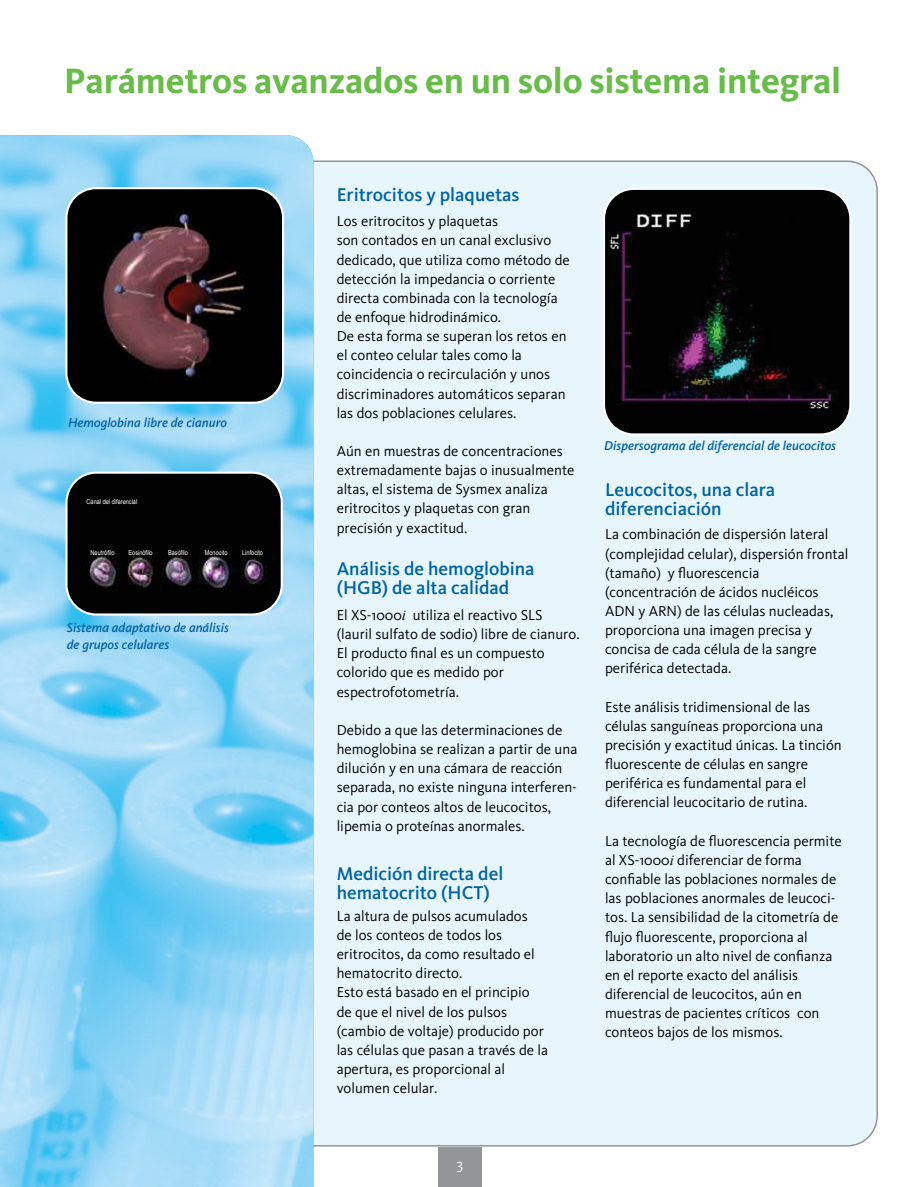
<style>
.page{position:relative;width:915px;height:1187px;background:#fff}
.page>*{position:absolute;margin:0;border:0;box-sizing:border-box;transform-origin:0 0}
.t1{font:700 36.45px "Kievit OT";letter-spacing:-.005em;color:#68bd49}
.t2{font:500 19.2px/19.2px "Kievit Pro";color:#0063a3}
.t3{font:14.85px/19.2px "Kievit Pro";color:#000}
.t4{font:italic 500 13.2px/17px "Kievit Pro";color:#0063a3}
.t5{font:6.75px "Arial Narrow";color:#fff}
.s1{font-family:"Times New Roman";font-style:italic}
</style>
<div class="page">
<div style="left:38px;top:161px;width:838px;height:984px;background:#e7f6fd;border-radius:30px"></div>
<img style="left:605px;top:191px;width:244px;height:243px">
<div style="left:602px;top:188px;width:249px;height:247px;border:2px solid #fff;border-radius:30px"></div>
<img style="left:0;top:135px;width:313px;height:1051px">
<div style="left:438px;top:1146px;width:43px;height:40px;background:#939598"></div>
<svg style="left:457px;top:1161px;width:5px;height:10px"></svg>
<img style="left:66px;top:188px;width:217px;height:214px">
<div style="left:65px;top:187px;width:219px;height:217px;border:2px solid #fff;border-radius:30px"></div>
<img style="left:66px;top:472px;width:216px;height:142px">
<div style="left:65px;top:471px;width:218px;height:144px;border:2px solid #fff;border-radius:30px"></div>
<h1 class="t1" style="left:64px;top:60px;width:778px">Parámetros avanzados en un solo sistema integral</h1>
<p class="t4" style="left:68px;top:414px;width:160px">Hemoglobina libre de cianuro</p>
<p class="t5" style="left:87px;top:496px;width:52px">Canal del diferencial</p>
<p class="t5" style="left:91px;top:548px;width:25px">Neutrófilo</p>
<p class="t5" style="left:128px;top:548px;width:26px">Eosinófilo</p>
<p class="t5" style="left:168px;top:548px;width:21px">Basófilo</p>
<p class="t5" style="left:205px;top:548px;width:24px">Monocito</p>
<p class="t5" style="left:242px;top:548px;width:22px">Linfocito</p>
<p class="t4" style="left:67px;top:618px;width:163px">Sistema adaptativo de análisis de grupos celulares</p>
<p class="t2" style="left:336px;top:185px;width:184px">Eritrocitos y plaquetas</p>
<p class="t3" style="left:336px;top:211px;width:235px">Los eritrocitos y plaquetas<br>son contados en un canal exclusivo dedicado, que utiliza como método de detección la impedancia o corriente directa combinada con la tecnología de enfoque hidrodinámico.<br>De esta forma se superan los retos en el conteo celular tales como la coincidencia o recirculación y unos discriminadores automáticos separan las dos poblaciones celulares.</p>
<p class="t3" style="left:336px;top:441px;width:239px">Aún en muestras de concentraciones extremadamente bajas o inusualmente altas, el sistema de Sysmex analiza eritrocitos y plaquetas con gran precisión y exactitud.</p>
<p class="t2" style="left:336px;top:558px;width:199px">Análisis de hemoglobina (HGB) de alta calidad</p>
<p class="t3" style="left:336px;top:605px;width:244px">El XS-1000<span class="s1">i</span> utiliza el reactivo SLS (lauril sulfato de sodio) libre de cianuro.<br>El producto final es un compuesto colorido que es medido por espectrofotometría.</p>
<p class="t3" style="left:336px;top:720px;width:242px">Debido a que las determinaciones de hemoglobina se realizan a partir de una dilución y en una cámara de reacción separada, no existe ninguna interferen&shy;cia por conteos altos de leucocitos, lipemia o proteínas anormales.</p>
<p class="t2" style="left:336px;top:863px;width:168px">Medición directa del hematocrito (HCT)</p>
<p class="t3" style="left:336px;top:906px;width:213px">La altura de pulsos acumulados<br>de los conteos de todos los eritrocitos, da como resultado el hematocrito directo.<br>Esto está basado en el principio de que el nivel de los pulsos (cambio de voltaje) producido por las células que pasan a través de la apertura, es proporcional al volumen celular.</p>
<p class="t4" style="left:604px;top:437px;width:233px">Dispersograma del diferencial de leucocitos</p>
<p class="t2" style="left:604px;top:480px;width:171px">Leucocitos, una clara diferenciación</p>
<p class="t3" style="left:604px;top:524px;width:245px">La combinación de dispersión lateral (complejidad celular), dispersión frontal (tamaño) y fluorescencia (concentración de ácidos nucléicos ADN y ARN) de las células nucleadas, proporciona una imagen precisa y concisa de cada célula de la sangre periférica detectada.</p>
<p class="t3" style="left:604px;top:697px;width:238px">Este análisis tridimensional de las células sanguíneas proporciona una precisión y exactitud únicas. La tinción fluorescente de células en sangre periférica es fundamental para el diferencial leucocitario de rutina.</p>
<p class="t3" style="left:604px;top:831px;width:238px">La tecnología de fluorescencia permite al XS-1000<span class="s1">i</span> diferenciar de forma confiable las poblaciones normales de las poblaciones anormales de leucoci&shy;tos. La sensibilidad de la citometría de flujo fluorescente, proporciona al laboratorio un alto nivel de confianza en el reporte exacto del análisis diferencial de leucocitos, aún en muestras de pacientes críticos con conteos bajos de los mismos.</p>
</div>
